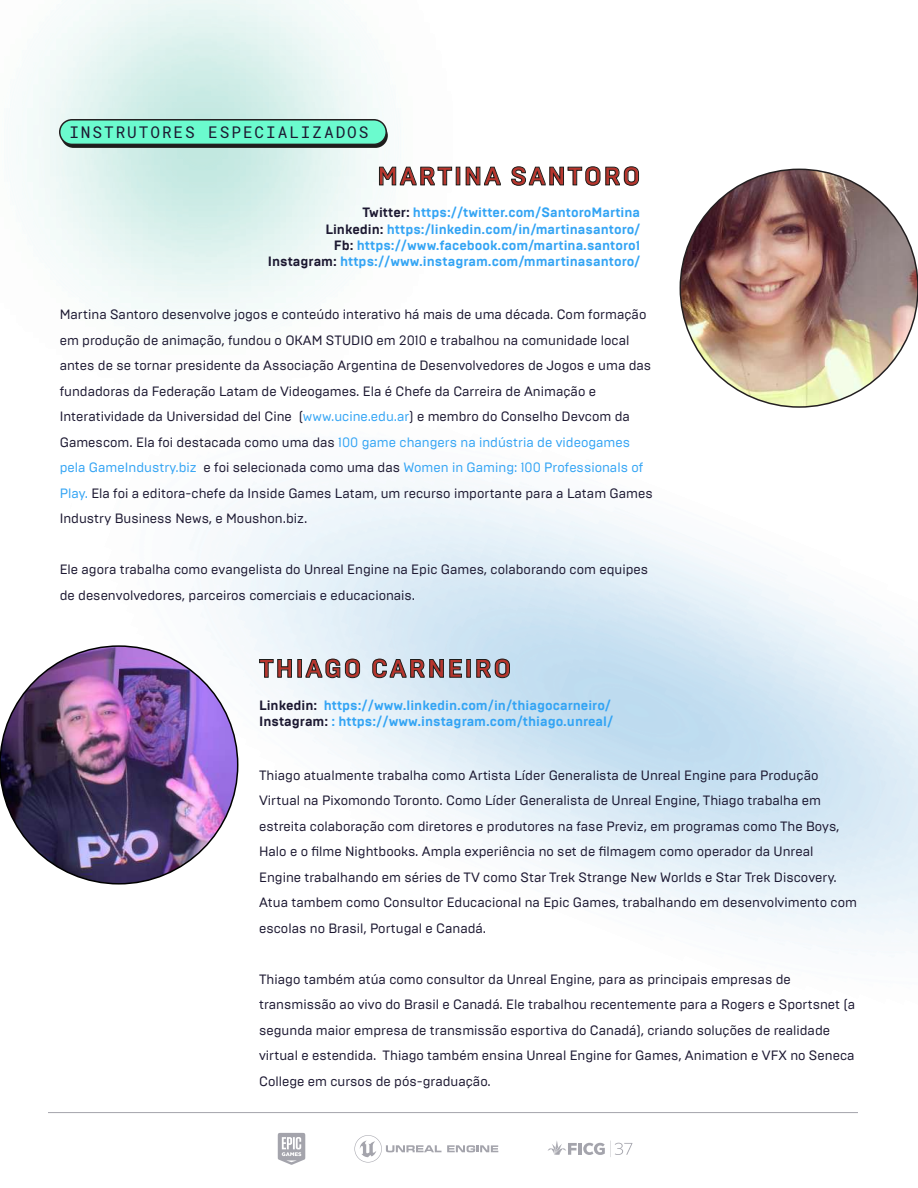
<style>
.page{position:relative;width:918px;height:1188px;background:#fff}
.page>*{position:absolute;margin:0;border:0;box-sizing:border-box;transform-origin:0 0}
.t1{font:700 25.35px "Brutal Type";letter-spacing:.075em;color:#b7352d}
.t2{font:16.05px "Roboto Mono";letter-spacing:.12em;color:#1d1931}
.t3{font:13.5px/25.5px "Brutal Type";color:#1c1831}
.t4{font:700 13.5px/16.2px "Brutal Type";color:#33a4f4;text-align:right}
.s1{color:#1c1831}
.s2{color:#33a4f4}
</style>
<div class="page">
<img style="left:0;top:168px;width:918px;height:991px">
<img style="left:0;top:0;width:608px;height:560px">
<svg style="left:354px;top:1135px;width:144px;height:28px"></svg>
<svg style="left:278px;top:1133px;width:27px;height:32px"></svg>
<hr style="left:578px;top:1143px;width:4px;height:12px;background:#a4a4ac">
<svg style="left:547px;top:1140px;width:30px;height:15px"></svg>
<svg style="left:583px;top:1140px;width:49px;height:17px"></svg>
<hr style="left:48px;top:1112px;width:810px;height:1px;background:#a4a4ac">
<div style="left:61px;top:123px;width:327px;height:25px;background:#1d1d1b;border-radius:12px"></div>
<div style="left:60px;top:120px;width:326px;height:24px;background:#6bfbce;border-radius:12px"></div>
<div style="left:59px;top:119px;width:328px;height:26px;border:2px solid #231f20;border-radius:12px"></div>
<img style="left:680px;top:169px;width:238px;height:238px;border-radius:119px">
<svg style="left:379px;top:166px;width:73px;height:20px"></svg>
<div style="left:456px;top:167px;width:4px;height:18px;border:1px solid #1d1d1b"></div>
<svg style="left:465px;top:166px;width:36px;height:20px"></svg>
<svg style="left:511px;top:166px;width:128px;height:20px"></svg>
<img style="left:0;top:646px;width:238px;height:238px;border-radius:119px">
<svg style="left:259px;top:659px;width:33px;height:19px"></svg>
<div style="left:297px;top:659px;width:5px;height:19px;border:1px solid #1d1d1b"></div>
<svg style="left:305px;top:658px;width:55px;height:20px"></svg>
<svg style="left:372px;top:658px;width:90px;height:20px;background:#a8b5be"></svg>
<div style="left:466px;top:659px;width:5px;height:19px;border:1px solid #1d1d1b"></div>
<svg style="left:476px;top:658px;width:34px;height:20px"></svg>
<p class="t2" style="left:69px;top:121px;width:301px">INSTRUTORES ESPECIALIZADOS</p>
<h1 class="t1" style="left:377px;top:161px;width:264px">MARTINA SANTORO</h1>
<p class="t4" style="left:268px;top:205px;width:374px"><span class="s1">Twitter:</span> https://twitter.com/SantoroMartina<br><span class="s1">Linkedin:</span> https:/linkedin.com/in/martinasantoro/<br><span class="s1">Fb:</span> https://www.facebook.com/martina.santoro1<br><span class="s1">Instagram:</span> https://www.instagram.com/mmartinasantoro/</p>
<p class="t3" style="left:60px;top:302px;width:595px">Martina Santoro desenvolve jogos e conteúdo interativo há mais de uma década. Com formação em produção de animação, fundou o OKAM STUDIO em 2010 e trabalhou na comunidade local antes de se tornar presidente da Associação Argentina de Desenvolvedores de Jogos e uma das fundadoras da Federação Latam de Videogames. Ela é Chefe da Carreira de Animação e Interatividade da Universidad del Cine (<span class="s2">www.ucine.edu.ar</span>) e membro do Conselho Devcom da Gamescom. Ela foi destacada como uma das <span class="s2">100 game changers na indústria de videogames pela GameIndustry.biz</span> e foi selecionada como uma das <span class="s2">Women in Gaming: 100 Professionals of Play.</span> Ela foi a editora-chefe da Inside Games Latam, um recurso importante para a Latam Games Industry Business News, e Moushon.biz.</p>
<p class="t3" style="left:60px;top:557px;width:590px">Ele agora trabalha como evangelista do Unreal Engine na Epic Games, colaborando com equipes de desenvolvedores, parceiros comerciais e educacionais.</p>
<h1 class="t1" style="left:259px;top:653px;width:254px">THIAGO CARNEIRO</h1>
<p class="t4" style="left:259px;top:697px;width:356px;text-align:left"><span class="s1">Linkedin:</span> https://www.linkedin.com/in/thiagocarneiro/<br><span class="s1">Instagram:</span> : https://www.instagram.com/thiago.unreal/</p>
<p class="t3" style="left:259px;top:762px;width:599px">Thiago atualmente trabalha como Artista Líder Generalista de Unreal Engine para Produção Virtual na Pixomondo Toronto. Como Líder Generalista de Unreal Engine, Thiago trabalha em estreita colaboração com diretores e produtores na fase Previz, em programas como The Boys, Halo e o filme Nightbooks. Ampla experiência no set de filmagem como operador da Unreal Engine trabalhando em séries de TV como Star Trek Strange New Worlds e Star Trek Discovery.<br>Atua tambem como Consultor Educacional na Epic Games, trabalhando em desenvolvimento com escolas no Brasil, Portugal e Canadá.</p>
<p class="t3" style="left:259px;top:966px;width:597px">Thiago também atúa como consultor da Unreal Engine, para as principais empresas de transmissão ao vivo do Brasil e Canadá. Ele trabalhou recentemente para a Rogers e Sportsnet (a segunda maior empresa de transmissão esportiva do Canadá), criando soluções de realidade virtual e estendida. Thiago também ensina Unreal Engine for Games, Animation e VFX no Seneca College em cursos de pós-graduação.</p>
</div>
